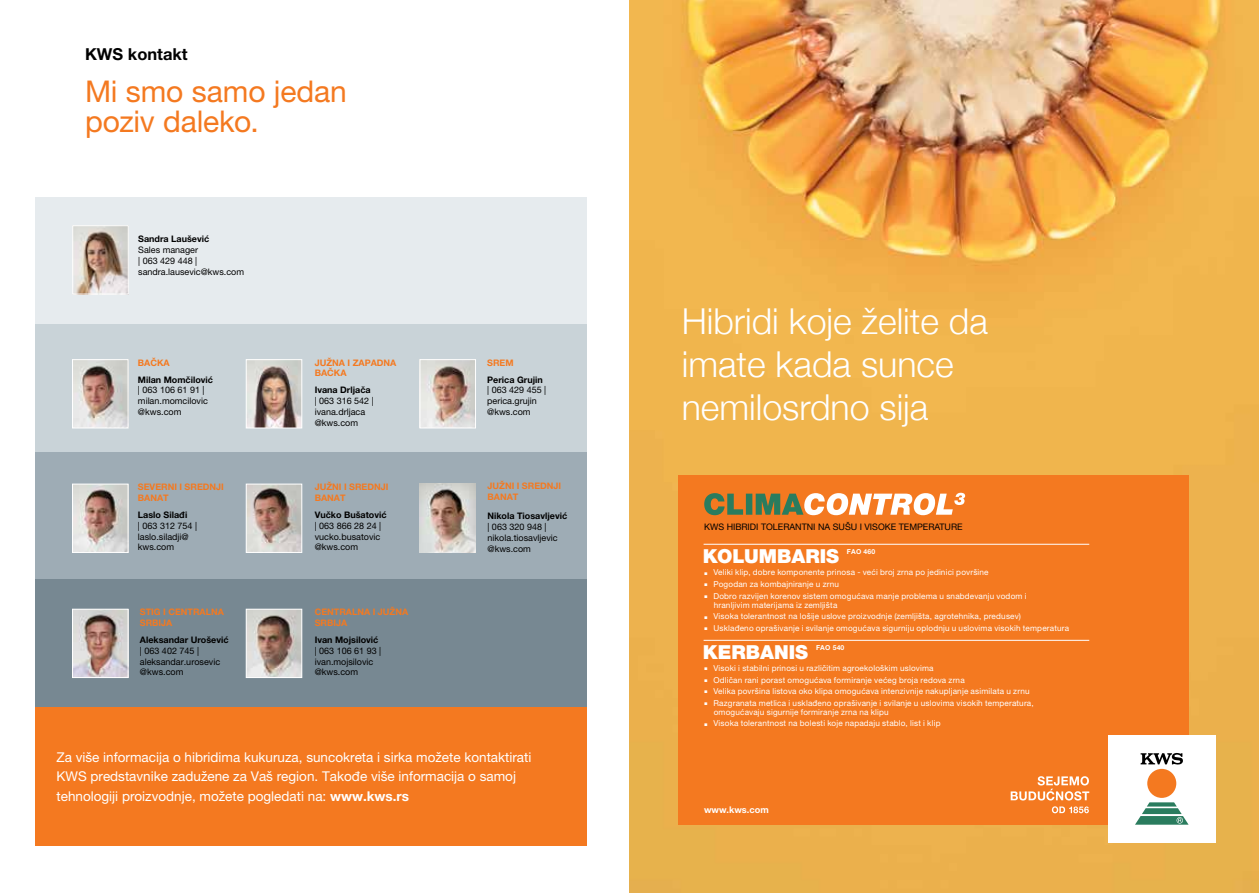
<style>
.page{position:relative;width:1259px;height:893px;background:#fff}
.page>*{position:absolute;margin:0;border:0;box-sizing:border-box;transform-origin:0 0}
.t1{font:300 35.7px/42.9px "Helvetica Neue";color:#fff}
.t2{font:30px/30px "Helvetica Neue LTW1 G";letter-spacing:-.005em;color:#f47920}
.t3{font:900 19.35px "Helvetica Neue LTW1 G";color:#fff}
.t4{font:700 16.5px "Helvetica Neue LT Pro";color:#000}
.t5{font:13.5px/19.5px "Helvetica Neue LT Pro";color:#fff}
.t6{font:700 9.15px "Helvetica Neue LT Pro";color:#fff}
.t7{font:9px/10.8px "Helvetica Neue LT Pro";color:#000}
.t8{font:700 9px "Helvetica Neue LT Pro";color:#000}
.t9{font:700 9px/10.8px "Helvetica Neue LT Pro";color:#f47920}
.t10{font:8.85px "Helvetica Neue";color:#000}
.t11{font:8.1px/9.1px "Helvetica Neue LTW1 G";letter-spacing:.02em;color:#fff}
.t12{font:700 6.9px "Helvetica Neue LT Pro";letter-spacing:.025em;color:#fff}
.s1{font-weight:700}
</style>
<div class="page">
<img style="left:629px;top:0;width:630px;height:893px">
<div style="left:678px;top:476px;width:511px;height:349px;background:#f47920"></div>
<hr style="left:703px;top:544px;width:386px;height:1px;background:#fff">
<hr style="left:703px;top:640px;width:386px;height:1px;background:#fff">
<svg style="left:704px;top:493px;width:261px;height:22px"></svg>
<svg style="left:1010px;top:776px;width:79px;height:24px"></svg>
<svg style="left:1052px;top:806px;width:37px;height:7px"></svg>
<div style="left:1108px;top:735px;width:107px;height:107px;background:#fff"></div>
<svg style="left:1135px;top:802px;width:53px;height:23px"></svg>
<div style="left:1147px;top:769px;width:29px;height:29px;background:#f47920;border-radius:50%"></div>
<svg style="left:1140px;top:753px;width:43px;height:11px"></svg>
<div style="left:35px;top:707px;width:551px;height:139px;background:#f47920"></div>
<div style="left:35px;top:197px;width:551px;height:127px;background:#e6ebee"></div>
<div style="left:35px;top:324px;width:551px;height:128px;background:#c9d3d8"></div>
<div style="left:35px;top:452px;width:551px;height:128px;background:#9eacb5"></div>
<div style="left:35px;top:580px;width:551px;height:127px;background:#778892"></div>
<img style="left:74px;top:227px;width:53px;height:65px">
<div style="left:72px;top:225px;width:57px;height:69px;border:1px solid #fff"></div>
<img style="left:74px;top:361px;width:52px;height:65px">
<div style="left:72px;top:359px;width:56px;height:69px;border:1px solid #fff"></div>
<img style="left:248px;top:361px;width:52px;height:65px">
<div style="left:246px;top:359px;width:56px;height:69px;border:1px solid #fff"></div>
<img style="left:421px;top:361px;width:53px;height:65px">
<div style="left:419px;top:359px;width:57px;height:69px;border:1px solid #fff"></div>
<img style="left:74px;top:486px;width:52px;height:65px">
<div style="left:72px;top:484px;width:56px;height:69px;border:1px solid #fff"></div>
<img style="left:248px;top:486px;width:52px;height:65px">
<div style="left:246px;top:484px;width:56px;height:69px;border:1px solid #fff"></div>
<img style="left:74px;top:611px;width:52px;height:65px">
<div style="left:72px;top:609px;width:56px;height:69px;border:1px solid #fff"></div>
<img style="left:248px;top:611px;width:52px;height:65px">
<div style="left:246px;top:609px;width:56px;height:69px;border:1px solid #fff"></div>
<img style="left:419px;top:484px;width:57px;height:69px">
<h3 class="t4" style="left:85px;top:44px;width:104px">KWS kontakt</h3>
<h2 class="t2" style="left:85px;top:76px;width:263px">Mi smo samo jedan poziv daleko.</h2>
<p class="t8" style="left:138px;top:234px;width:73px">Sandra Laušević</p>
<p class="t7" style="left:138px;top:244px;width:107px">Sales manager<br>| 063 429 448 | sandra.lausevic@kws.com</p>
<p class="t9" style="left:138px;top:357px;width:33px">BAČKA</p>
<p class="t8" style="left:138px;top:374px;width:77px">Milan Momčilović</p>
<p class="t7" style="left:138px;top:385px;width:71px">| 063 106 61 91 | milan.momcilovic @kws.com</p>
<p class="t9" style="left:138px;top:481px;width:87px">SEVERNI I SREDNJI<br>BANAT</p>
<p class="t8" style="left:138px;top:509px;width:51px">Laslo Silađi</p>
<p class="t7" style="left:138px;top:520px;width:61px">| 063 312 754 | laslo.siladji@ kws.com</p>
<p class="t9" style="left:140px;top:606px;width:85px">STIG I CENTRALNA<br>SRBIJA</p>
<p class="t8" style="left:140px;top:634px;width:90px">Aleksandar Urošević</p>
<p class="t7" style="left:140px;top:645px;width:82px">| 063 402 745 | aleksandar.urosevic @kws.com</p>
<p class="t9" style="left:315px;top:357px;width:83px">JUŽNA I ZAPADNA<br>BAČKA</p>
<p class="t8" style="left:315px;top:385px;width:57px">Ivana Drljača</p>
<p class="t7" style="left:315px;top:396px;width:61px">| 063 316 542 | ivana.drljaca @kws.com</p>
<p class="t9" style="left:315px;top:481px;width:75px">JUŽNI I SREDNJI<br>BANAT</p>
<p class="t8" style="left:315px;top:509px;width:73px">Vučko Bušatović</p>
<p class="t7" style="left:315px;top:520px;width:68px;text-align:justify">| 063 866 28 24 | vucko.busatovic @kws.com</p>
<p class="t9" style="left:315px;top:606px;width:95px">CENTRALNA I JUŽNA<br>SRBIJA</p>
<p class="t8" style="left:315px;top:634px;width:65px">Ivan Mojsilović</p>
<p class="t7" style="left:315px;top:645px;width:68px">| 063 106 61 93 | ivan.mojsilovic @kws.com</p>
<p class="t9" style="left:487px;top:357px;width:28px">SREM</p>
<p class="t8" style="left:487px;top:374px;width:57px">Perica Grujin</p>
<p class="t7" style="left:487px;top:385px;width:61px">| 063 429 455 | perica.grujin @kws.com</p>
<p class="t9" style="left:487px;top:480px;width:75px">JUŽNI I SREDNJI<br>BANAT</p>
<p class="t8" style="left:487px;top:510px;width:81px">Nikola Tiosavljević</p>
<p class="t7" style="left:487px;top:521px;width:72px">| 063 320 948 | nikola.tiosavljevic @kws.com</p>
<h3 class="t5" style="left:56px;top:747px;width:476px">Za više informacija o hibridima kukuruza, suncokreta i sirka možete kontaktirati<br>KWS predstavnike zadužene za Vaš region. Takođe više informacija o samoj tehnologiji proizvodnje, možete pogledati na: <span class="s1">www.kws.rs</span></h3>
<h1 class="t1" style="left:682px;top:297px;width:308px">Hibridi koje želite da imate kada sunce nemilosrdno sija</h1>
<p class="t10" style="left:704px;top:520px;width:260px">KWS HIBRIDI TOLERANTNI NA SUŠU I VISOKE TEMPERATURE</p>
<h3 class="t3" style="left:703px;top:544px;width:138px">KOLUMBARIS</h3>
<p class="t12" style="left:847px;top:547px;width:30px">FAO 460</p>
<p class="t11" style="left:704px;top:568px;width:286px">■ Veliki klip, dobre komponente prinosa - veći broj zrna po jedinici površine</p>
<p class="t11" style="left:704px;top:579px;width:136px">■ Pogodan za kombajniranje u zrnu</p>
<p class="t11" style="left:714px;top:591px;width:314px;text-indent:-9px">■ Dobro razvijen korenov sistem omogućava manje problema u snabdevanju vodom i hranljivim materijama iz zemljišta</p>
<p class="t11" style="left:704px;top:612px;width:318px">■ Visoka tolerantnost na lošije uslove proizvodnje (zemljišta, agrotehnika, predusev)</p>
<p class="t11" style="left:704px;top:623px;width:366px">■ Usklađeno oprašivanje i svilanje omogućava sigurniju oplodnju u uslovima visokih temperatura</p>
<h3 class="t3" style="left:703px;top:640px;width:107px">KERBANIS</h3>
<p class="t12" style="left:816px;top:643px;width:30px">FAO 540</p>
<p class="t11" style="left:704px;top:663px;width:231px">■ Visoki i stabilni prinosi u različitim agroekološkim uslovima</p>
<p class="t11" style="left:704px;top:675px;width:262px">■ Odličan rani porast omogućava formiranje većeg broja redova zrna</p>
<p class="t11" style="left:704px;top:687px;width:327px">■ Velika površina listova oko klipa omogućava intenzivnije nakupljanje asimilata u zrnu</p>
<p class="t11" style="left:714px;top:698px;width:321px;text-indent:-9px">■ Razgranata metlica i usklađeno oprašivanje i svilanje u uslovima visokih temperatura, omogućavaju sigurnije formiranje zrna na klipu</p>
<p class="t11" style="left:704px;top:719px;width:238px">■ Visoka tolerantnost na bolesti koje napadaju stablo, list i klip</p>
<p class="t6" style="left:704px;top:804px;width:66px">www.kws.com</p>
</div>
